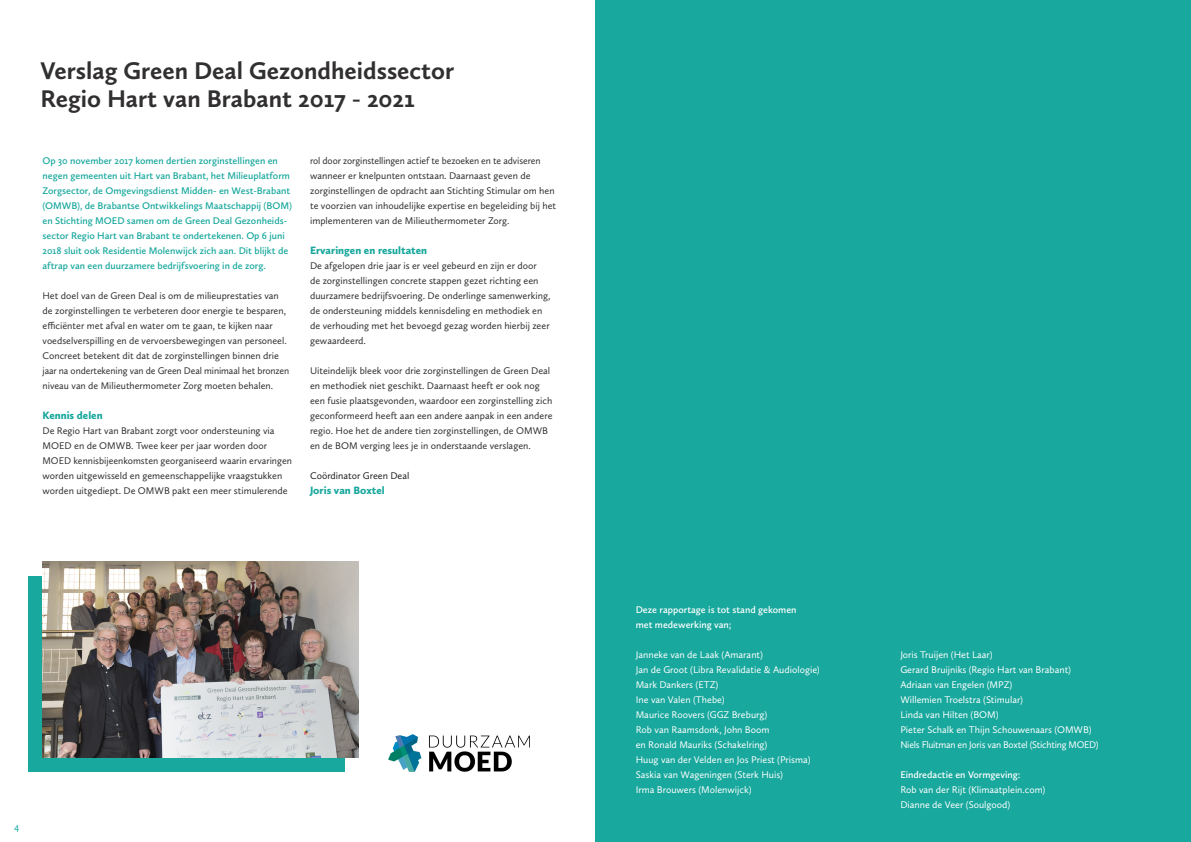
<style>
.page{position:relative;width:1191px;height:842px;background:#fff}
.page>*{position:absolute;margin:0;border:0;box-sizing:border-box;transform-origin:0 0}
.t1{font:700 25px/28px "Calluna Sans";color:#312f30}
.t2{font:900 11px "Calluna Sans";color:#18a89d}
.t3{font:10px/15px "Calluna Sans";color:#312f30}
.t4{font:10px/15px "Calluna Sans";color:#fff}
.t5{font:600 10px/15px "Calluna Sans";color:#18a89d}
.t6{font:600 10px/15px "Calluna Sans";color:#fff}
.t7{font:10px "Calluna Sans";color:#231f20}
.t8{font:10px "Calluna Sans";color:#18a89d}
.s1{font-weight:600}
</style>
<div class="page">
<div style="left:595px;top:0;width:596px;height:842px;background:#18a89d"></div>
<img style="left:389px;top:734px;width:140px;height:38px">
<div style="left:28px;top:576px;width:316px;height:195px;background:#18a89d"></div>
<img style="left:43px;top:562px;width:316px;height:195px">
<p class="t1" style="left:40px;top:56px;width:415px">Verslag Green Deal Gezondheidssector<br>Regio Hart van Brabant 2017 - 2021</p>
<p class="t5" style="left:43px;top:152px;width:251px">Op 30 november 2017 komen dertien zorginstellingen en negen gemeenten uit Hart van Brabant, het Milieuplatform Zorgsector, de Omgevingsdienst Midden- en West-Brabant (OMWB), de Brabantse Ontwikkelings Maatschappij (BOM) en Stichting MOED samen om de Green Deal Gezonheids-</p>
<p class="t5" style="left:43px;top:227px;width:247px">sector Regio Hart van Brabant te ondertekenen. Op 6 juni<br>2018 sluit ook Residentie Molenwijck zich aan. Dit blijkt de aftrap van een duurzamere bedrijfsvoering in de zorg.</p>
<p class="t3" style="left:43px;top:288px;width:248px">Het doel van de Green Deal is om de milieuprestaties van de zorginstellingen te verbeteren door energie te besparen, efficiënter met afval en water om te gaan, te kijken naar voedselverspilling en de vervoersbewegingen van personeel.<br>Concreet betekent dit dat de zorginstellingen binnen drie jaar na ondertekening van de Green Deal minimaal het bronzen niveau van de Milieuthermometer Zorg moeten behalen.</p>
<p class="t2" style="left:43px;top:408px;width:62px">Kennis delen</p>
<p class="t3" style="left:43px;top:423px;width:251px">De Regio Hart van Brabant zorgt voor ondersteuning via MOED en de OMWB. Twee keer per jaar worden door MOED kennisbijeenkomsten georganiseerd waarin ervaringen worden uitgewisseld en gemeenschappelijke vraagstukken worden uitgediept. De OMWB pakt een meer stimulerende</p>
<p class="t3" style="left:310px;top:153px;width:248px">rol door zorginstellingen actief te bezoeken en te adviseren wanneer er knelpunten ontstaan. Daarnaast geven de zorginstellingen de opdracht aan Stichting Stimular om hen te voorzien van inhoudelijke expertise en begeleiding bij het implementeren van de Milieuthermometer Zorg.</p>
<p class="t2" style="left:310px;top:243px;width:119px">Ervaringen en resultaten</p>
<p class="t3" style="left:310px;top:258px;width:242px">De afgelopen drie jaar is er veel gebeurd en zijn er door<br>de zorginstellingen concrete stappen gezet richting een duurzamere bedrijfsvoering. De onderlinge samenwerking, de ondersteuning middels kennisdeling en methodiek en de verhouding met het bevoegd gezag worden hierbij zeer gewaardeerd.</p>
<p class="t3" style="left:310px;top:363px;width:244px">Uiteindelijk bleek voor drie zorginstellingen de Green Deal en methodiek niet geschikt. Daarnaast heeft er ook nog een fusie plaatsgevonden, waardoor een zorginstelling zich geconformeerd heeft aan een andere aanpak in een andere regio. Hoe het de andere tien zorginstellingen, de OMWB en de BOM verging lees je in onderstaande verslagen.</p>
<p class="t7" style="left:310px;top:469px;width:101px">Coördinator Green Deal</p>
<p class="t2" style="left:310px;top:483px;width:76px">Joris van Boxtel</p>
<p class="t8" style="left:14px;top:820px;width:7px">4</p>
<p class="t6" style="left:636px;top:602px;width:162px">Deze rapportage is tot stand gekomen met medewerking van;</p>
<p class="t4" style="left:636px;top:647px;width:185px">Janneke van de Laak (Amarant)<br>Jan de Groot (Libra Revalidatie &amp; Audiologie)<br>Mark Dankers (ETZ)<br>Ine van Valen (Thebe)<br>Maurice Roovers (GGZ Breburg)<br>Rob van Raamsdonk, John Boom<br>en Ronald Mauriks (Schakelring)<br>Huug van der Velden en Jos Priest (Prisma)<br>Saskia van Wageningen (Sterk Huis)<br>Irma Brouwers (Molenwijck)</p>
<p class="t4" style="left:900px;top:647px;width:200px">Joris Truijen (Het Laar)<br>Gerard Bruijniks (Regio Hart van Brabant)<br>Adriaan van Engelen (MPZ)<br>Willemien Troelstra (Stimular)<br>Linda van Hilten (BOM)<br>Pieter Schalk en Thijn Schouwenaars (OMWB)<br>Niels Fluitman en Joris van Boxtel (Stichting MOED)</p>
<p class="t4" style="left:900px;top:767px;width:147px"><span class="s1">Eindredactie en Vormgeving:<br></span>Rob van der Rijt (Klimaatplein.com)<br>Dianne de Veer (Soulgood)</p>
</div>
